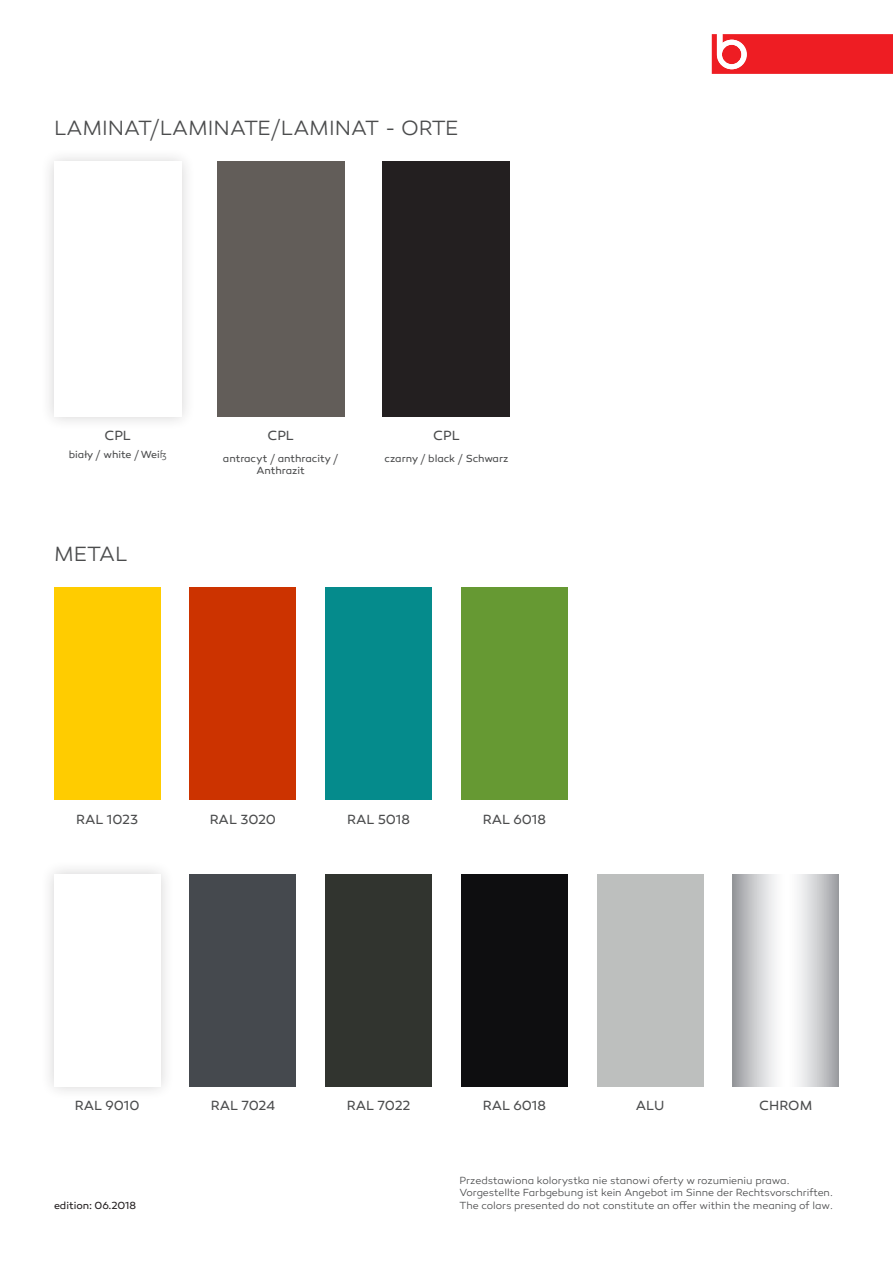
<style>
.page{position:relative;width:893px;height:1263px;background:#fff}
.page>*{position:absolute;margin:0;border:0;box-sizing:border-box;transform-origin:0 0}
.t1{font:300 21px "Canaro";color:#4b4c4d}
.t2{font:13.5px "Canaro";color:#4b4c4d}
.t3{font:300 10.5px "Canaro";letter-spacing:-.005em;color:#4b4c4d}
.t4{font:10.5px "Canaro";letter-spacing:-.005em;color:#4b4c4d}
.t5{font:10.5px "Canaro";letter-spacing:-.005em;color:#231f20}
.s1{font-weight:300}
</style>
<div class="page">
<svg style="left:712px;top:34px;width:181px;height:40px;background:#ef2d33"></svg>
<div style="left:54px;top:588px;width:106px;height:212px;background:#fc0"></div>
<div style="left:40px;top:860px;width:135px;height:241px;background:#231f20;opacity:.2"></div>
<div style="left:54px;top:874px;width:106px;height:213px;background:#fff"></div>
<div style="left:190px;top:588px;width:106px;height:212px;background:#c30"></div>
<div style="left:325px;top:874px;width:107px;height:213px;background:#31342f"></div>
<div style="left:325px;top:588px;width:107px;height:212px;background:#058b8c"></div>
<div style="left:190px;top:874px;width:106px;height:213px;background:#45494e"></div>
<div style="left:461px;top:588px;width:106px;height:212px;background:#693"></div>
<div style="left:597px;top:874px;width:106px;height:213px;background:#bdbfbe"></div>
<div style="left:461px;top:874px;width:106px;height:213px;background:#0e0e10"></div>
<svg style="left:733px;top:874px;width:106px;height:213px"></svg>
<div style="left:40px;top:147px;width:156px;height:284px;background:#231f20;opacity:.2"></div>
<div style="left:54px;top:162px;width:128px;height:255px;background:#fff"></div>
<div style="left:217px;top:162px;width:127px;height:255px;background:#625d59"></div>
<div style="left:383px;top:162px;width:127px;height:255px;background:#231f20"></div>
<p class="t1" style="left:54px;top:116px;width:406px">LAMINAT/LAMINATE/LAMINAT - ORTE</p>
<p class="t2" style="left:105px;top:428px;width:28px">CPL</p>
<p class="t4" style="left:69px;top:448px;width:99px">biały / white / Wei<span class="s1">ß</span></p>
<p class="t1" style="left:54px;top:542px;width:75px">METAL</p>
<p class="t2" style="left:267px;top:428px;width:28px">CPL</p>
<p class="t4" style="left:223px;top:452px;width:117px">antracyt / anthracity /</p>
<p class="t4" style="left:257px;top:465px;width:50px">Anthrazit</p>
<p class="t2" style="left:433px;top:428px;width:28px">CPL</p>
<p class="t4" style="left:384px;top:452px;width:125px">czarny / black / Schwarz</p>
<p class="t2" style="left:76px;top:811px;width:63px">RAL 1023</p>
<p class="t2" style="left:210px;top:811px;width:68px">RAL 3020</p>
<p class="t2" style="left:347px;top:811px;width:64px">RAL 5018</p>
<p class="t2" style="left:483px;top:811px;width:65px">RAL 6018</p>
<p class="t2" style="left:75px;top:1098px;width:66px">RAL 9010</p>
<p class="t5" style="left:54px;top:1199px;width:84px">edition: 06.2018</p>
<p class="t2" style="left:211px;top:1098px;width:66px">RAL 7024</p>
<p class="t2" style="left:347px;top:1098px;width:65px">RAL 7022</p>
<p class="t2" style="left:483px;top:1098px;width:65px">RAL 6018</p>
<p class="t2" style="left:636px;top:1098px;width:30px">ALU</p>
<p class="t2" style="left:759px;top:1098px;width:55px">CHROM</p>
<p class="t3" style="left:460px;top:1174px;width:331px">Przedstawiona kolorystka nie stanowi oferty w rozumieniu prawa.</p>
<p class="t3" style="left:460px;top:1187px;width:375px">Vorgestellte Farbgebung ist kein Angebot im Sinne der Rechtsvorschriften.</p>
<p class="t3" style="left:460px;top:1199px;width:375px">The colors presented do not constitute an offer within the meaning of law.</p>
</div>
